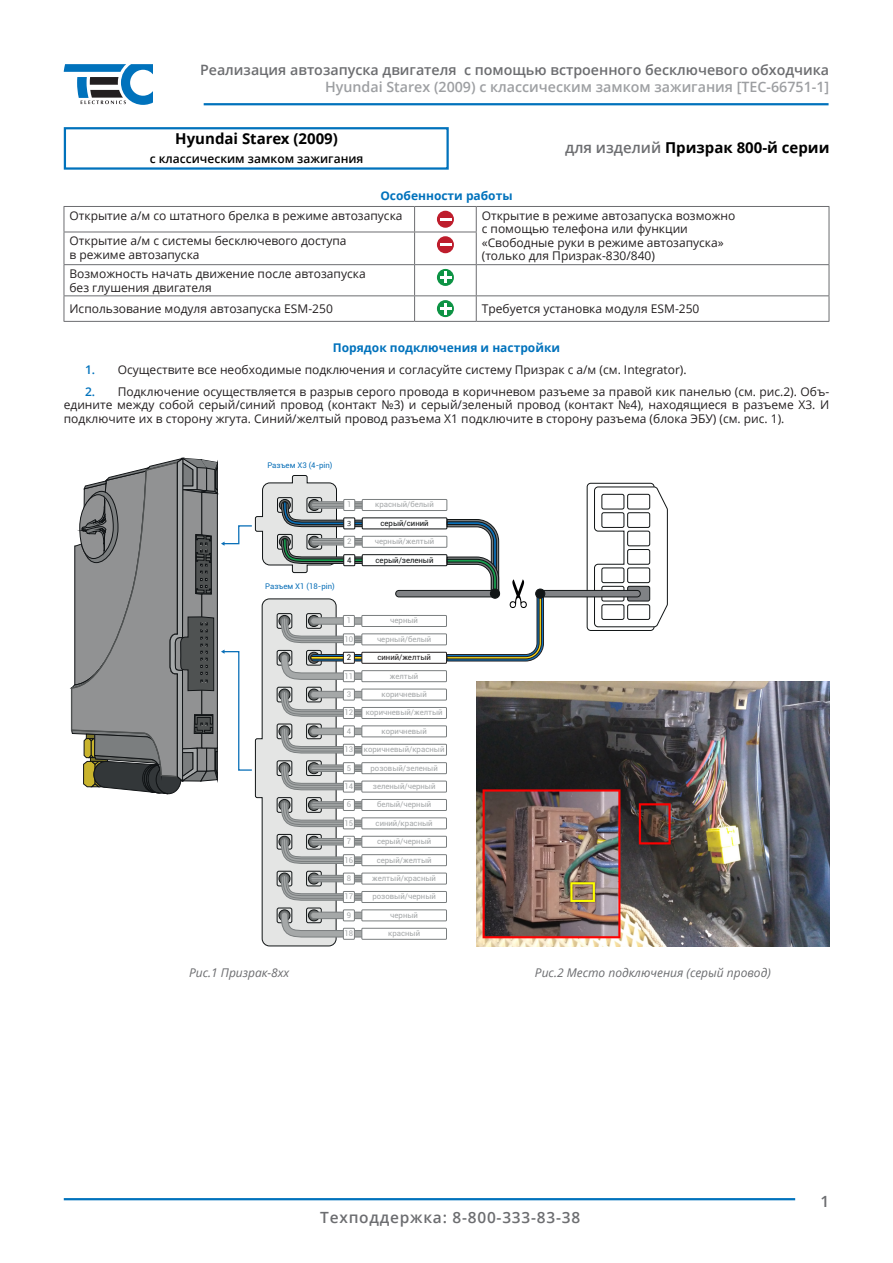
<style>
.page{position:relative;width:893px;height:1263px;background:#fff}
.page>*{position:absolute;margin:0;border:0;box-sizing:border-box;transform-origin:0 0}
.t1{font:600 15.45px "Open Sans";letter-spacing:.05em;color:#6c6d70}
.t2{font:700 15px "Open Sans";color:#000}
.t3{font:600 14.25px "Open Sans";color:#6c6d70}
.t4{font:600 14.25px "Open Sans";color:#9d9fa2}
.tabl{font:12px/13.5px "Open Sans";color:#231f20;text-align:justify}
.Figure{font:italic 12px "Open Sans";color:#6c6d70}
.t5{font:700 12px "Open Sans";color:#0072bc}
.t6{font:600 12px "Open Sans";color:#000}
.t7{font:7.8px "Roboto";color:#a6a9aa}
.t8{font:7.8px "Roboto";color:#0b70b8}
.t9{font:7.8px "Roboto";color:#121516}
.t10{font:7.8px "Roboto";color:#231f20}
.t11{font:7.2px "Open Sans";color:#121516}
.s1{font-weight:600;color:#6c6d70}
.s2{font-weight:600;color:#0072bc}
</style>
<div class="page">
<svg style="left:64px;top:64px;width:89px;height:41px"></svg>
<hr style="left:204px;top:103px;width:624px;height:2px;background:#0072bc">
<hr style="left:64px;top:1198px;width:731px;height:2px;background:#0072bc">
<hr style="left:64px;top:206px;width:351px;height:1px;background:#6c6d70">
<svg style="left:64px;top:207px;width:1px;height:25px"></svg>
<hr style="left:415px;top:206px;width:61px;height:1px;background:#6c6d70">
<svg style="left:414px;top:207px;width:1px;height:25px"></svg>
<hr style="left:476px;top:206px;width:353px;height:1px;background:#6c6d70">
<svg style="left:476px;top:207px;width:1px;height:25px"></svg>
<svg style="left:829px;top:207px;width:1px;height:25px"></svg>
<hr style="left:829px;top:232px;width:1px;height:32px;background:#6c6d70">
<hr style="left:64px;top:232px;width:351px;height:1px;background:#6c6d70">
<hr style="left:64px;top:232px;width:1px;height:32px;background:#6c6d70">
<hr style="left:415px;top:232px;width:62px;height:1px;background:#6c6d70">
<hr style="left:414px;top:232px;width:1px;height:32px;background:#6c6d70">
<hr style="left:476px;top:232px;width:1px;height:32px;background:#6c6d70">
<hr style="left:64px;top:264px;width:351px;height:1px;background:#6c6d70">
<hr style="left:64px;top:265px;width:1px;height:30px;background:#6c6d70">
<hr style="left:415px;top:264px;width:61px;height:1px;background:#6c6d70">
<hr style="left:414px;top:265px;width:1px;height:30px;background:#6c6d70">
<hr style="left:476px;top:264px;width:353px;height:1px;background:#6c6d70">
<hr style="left:476px;top:265px;width:1px;height:30px;background:#6c6d70">
<hr style="left:829px;top:265px;width:1px;height:30px;background:#6c6d70">
<hr style="left:64px;top:295px;width:351px;height:1px;background:#6c6d70">
<svg style="left:64px;top:296px;width:1px;height:25px"></svg>
<hr style="left:415px;top:295px;width:61px;height:1px;background:#6c6d70">
<svg style="left:414px;top:296px;width:1px;height:25px"></svg>
<hr style="left:476px;top:295px;width:353px;height:1px;background:#6c6d70">
<svg style="left:476px;top:296px;width:1px;height:25px"></svg>
<svg style="left:829px;top:296px;width:1px;height:25px"></svg>
<hr style="left:64px;top:321px;width:351px;height:1px;background:#6c6d70">
<hr style="left:415px;top:321px;width:61px;height:1px;background:#6c6d70">
<hr style="left:476px;top:321px;width:353px;height:1px;background:#6c6d70">
<div style="left:437px;top:211px;width:17px;height:17px;background:#be1d2c;border-radius:50%"></div>
<svg style="left:440px;top:218px;width:11px;height:2px"></svg>
<div style="left:437px;top:236px;width:17px;height:17px;background:#be1d2c;border-radius:50%"></div>
<svg style="left:440px;top:244px;width:11px;height:2px"></svg>
<svg style="left:437px;top:269px;width:17px;height:17px"></svg>
<svg style="left:440px;top:272px;width:11px;height:11px"></svg>
<svg style="left:437px;top:300px;width:17px;height:17px"></svg>
<svg style="left:440px;top:303px;width:11px;height:11px"></svg>
<div style="left:64px;top:127px;width:385px;height:43px;border:2px solid #0072bc"></div>
<svg style="left:70px;top:457px;width:598px;height:489px"></svg>
<div style="left:536px;top:589px;width:9px;height:9px;background:#111516;border-radius:50%"></div>
<div style="left:535px;top:589px;width:10px;height:9px;border:1px solid #111516;border-radius:50%"></div>
<img style="left:476px;top:681px;width:353px;height:265px">
<p class="t3" style="left:200px;top:60px;width:631px">Реализация автозапуска двигателя с помощью встроенного бесключевого обходчика</p>
<p class="t4" style="left:325px;top:77px;width:506px">Hyundai Starex (2009) с классическим замком зажигания [TEC-66751-1]</p>
<p class="t2" style="left:175px;top:130px;width:164px">Hyundai Starex (2009)</p>
<p class="t6" style="left:150px;top:150px;width:215px">с классическим замком зажигания</p>
<p class="t5" style="left:380px;top:189px;width:134px">Особенности работы</p>
<p class="tabl" style="left:69px;top:209px;width:335px">Открытие а/м со штатного брелка в режиме автозапуска</p>
<p class="tabl" style="left:482px;top:209px;width:255px">Открытие в режиме автозапуска возможно</p>
<p class="tabl" style="left:482px;top:223px;width:208px">с помощью телефона или функции</p>
<p class="tabl" style="left:482px;top:236px;width:243px">«Свободные руки в режиме автозапуска»</p>
<p class="tabl" style="left:482px;top:250px;width:175px">(только для Призрак-830/840)</p>
<p class="t2" style="left:565px;top:139px;width:266px"><span class="s1">для изделий</span> Призрак 800-й серии</p>
<p class="tabl" style="left:69px;top:235px;width:279px">Открытие а/м с системы бесключевого доступа</p>
<p class="tabl" style="left:69px;top:248px;width:132px">в режиме автозапуска</p>
<p class="tabl" style="left:69px;top:267px;width:298px">Возможность начать движение после автозапуска</p>
<p class="tabl" style="left:69px;top:281px;width:144px">без глушения двигателя</p>
<p class="tabl" style="left:69px;top:302px;width:265px">Использование модуля автозапуска ESM-250</p>
<p class="tabl" style="left:482px;top:302px;width:219px">Требуется установка модуля ESM-250</p>
<p class="t5" style="left:333px;top:340px;width:229px">Порядок подключения и настройки</p>
<p class="tabl" style="left:85px;top:363px;width:603px"><span class="s2">1.</span> Осуществите все необходимые подключения и согласуйте систему Призрак с а/м (см. Integrator).</p>
<p class="tabl" style="left:64px;top:385px;width:767px;text-indent:21px"><span class="s2">2.</span> Подключение осуществляется в разрыв серого провода в коричневом разъеме за правой кик панелью (см. рис.2). Объ&shy;едините между собой серый/синий провод (контакт №3) и серый/зеленый провод (контакт №4), находящиеся в разъеме Х3. И подключите их в сторону жгута. Синий/желтый провод разъема Х1 подключите в сторону разъема (блока ЭБУ) (см. рис. 1).</p>
<p class="t8" style="left:267px;top:460px;width:67px">Разъем X3 (4-pin)</p>
<p class="t8" style="left:265px;top:581px;width:71px">Разъем X1 (18-pin)</p>
<p class="t7" style="left:347px;top:499px;width:6px">1</p>
<p class="t7" style="left:375px;top:499px;width:60px">красный/белый</p>
<p class="t11" style="left:347px;top:519px;width:6px">3</p>
<p class="t9" style="left:380px;top:517px;width:50px">серый/синий</p>
<p class="t9" style="left:347px;top:554px;width:6px">4</p>
<p class="t9" style="left:376px;top:554px;width:60px">серый/зеленый</p>
<p class="t7" style="left:347px;top:536px;width:6px">2</p>
<p class="t7" style="left:375px;top:536px;width:61px">черный/желтый</p>
<p class="t7" style="left:347px;top:615px;width:6px">1</p>
<p class="t7" style="left:390px;top:615px;width:29px">черный</p>
<p class="t7" style="left:344px;top:633px;width:10px">10</p>
<p class="t7" style="left:377px;top:633px;width:56px">черный/белый</p>
<p class="t10" style="left:347px;top:652px;width:6px">2</p>
<p class="t10" style="left:377px;top:652px;width:55px">синий/желтый</p>
<p class="t7" style="left:344px;top:670px;width:10px">11</p>
<p class="t7" style="left:390px;top:670px;width:30px">желтый</p>
<p class="t7" style="left:344px;top:707px;width:10px">12</p>
<p class="t7" style="left:366px;top:707px;width:78px">коричневый/желтый</p>
<p class="t7" style="left:344px;top:744px;width:10px">13</p>
<p class="t7" style="left:364px;top:744px;width:82px">коричневый/красный</p>
<p class="t7" style="left:347px;top:689px;width:6px">3</p>
<p class="t7" style="left:382px;top:689px;width:47px">коричневый</p>
<p class="t7" style="left:347px;top:725px;width:6px">4</p>
<p class="t7" style="left:382px;top:725px;width:47px">коричневый</p>
<p class="t7" style="left:347px;top:762px;width:6px">5</p>
<p class="t7" style="left:370px;top:762px;width:69px">розовый/зеленый</p>
<p class="t7" style="left:347px;top:799px;width:6px">6</p>
<p class="t7" style="left:377px;top:799px;width:56px">белый/черный</p>
<p class="t7" style="left:347px;top:836px;width:6px">7</p>
<p class="t7" style="left:377px;top:836px;width:56px">серый/черный</p>
<p class="t7" style="left:347px;top:873px;width:6px">8</p>
<p class="t7" style="left:372px;top:873px;width:65px">желтый/красный</p>
<p class="t7" style="left:347px;top:909px;width:6px">9</p>
<p class="t7" style="left:390px;top:909px;width:29px">черный</p>
<p class="t7" style="left:344px;top:781px;width:10px">14</p>
<p class="t7" style="left:373px;top:781px;width:64px">зеленый/черный</p>
<p class="t7" style="left:344px;top:817px;width:10px">15</p>
<p class="t7" style="left:376px;top:817px;width:59px">синий/красный</p>
<p class="t7" style="left:344px;top:854px;width:10px">16</p>
<p class="t7" style="left:377px;top:854px;width:56px">серый/желтый</p>
<p class="t7" style="left:344px;top:891px;width:10px">17</p>
<p class="t7" style="left:372px;top:891px;width:65px">розовый/черный</p>
<p class="t7" style="left:344px;top:928px;width:10px">18</p>
<p class="t7" style="left:388px;top:928px;width:34px">красный</p>
<p class="Figure" style="left:189px;top:964px;width:102px">Рис.1 Призрак-8хх</p>
<p class="Figure" style="left:535px;top:964px;width:237px">Рис.2 Место подключения (серый провод)</p>
<p class="t1" style="left:320px;top:1206px;width:262px">Техподдержка: 8-800-333-83-38</p>
<p class="t1" style="left:820px;top:1190px;width:10px">1</p>
</div>
